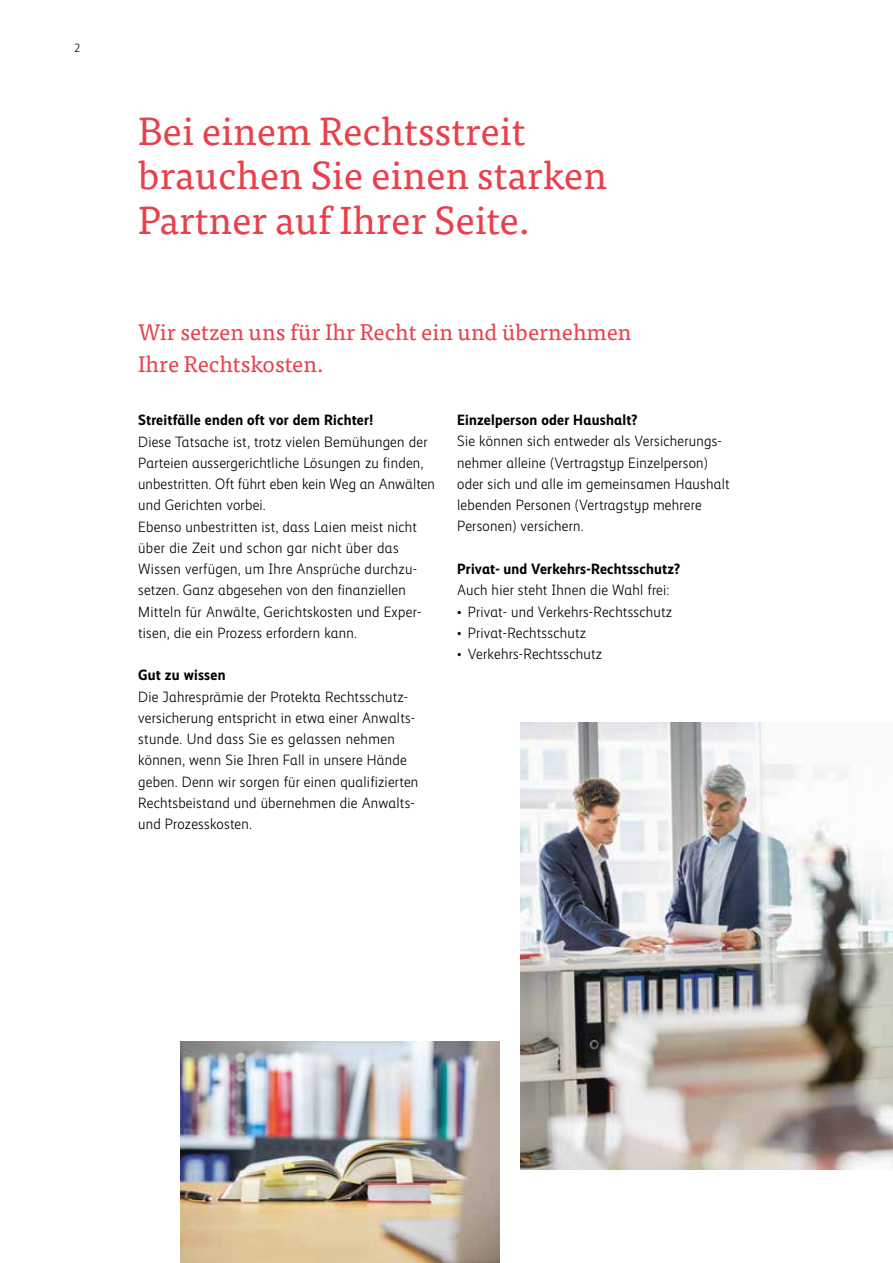
<style>
.page{position:relative;width:893px;height:1263px;background:#fff}
.page>*{position:absolute;margin:0;border:0;box-sizing:border-box;transform-origin:0 0}
.t1{font:39px/44.7px "Tisa Pro";color:#e8414b}
.t2{font:22.5px/32px "Tisa Pro";color:#e8414b}
.t3{font:300 15px/21.3px "Mobiliar Realist";letter-spacing:.015em;color:#000}
.t4{font:700 15px "Mobiliar Realist";letter-spacing:.015em;color:#000}
.t5{font:300 12px "Mobiliar Realist";color:#000}
</style>
<div class="page">
<img style="left:181px;top:1042px;width:319px;height:221px">
<img style="left:521px;top:723px;width:372px;height:446px">
<p class="t5" style="left:74px;top:41px;width:7px">2</p>
<h1 class="t1" style="left:138px;top:106px;width:470px">Bei einem Rechtsstreit brauchen Sie einen starken<br>Partner auf Ihrer Seite.</h1>
<h2 class="t2" style="left:138px;top:315px;width:495px">Wir setzen uns für Ihr Recht ein und übernehmen<br>Ihre Rechtskosten.</h2>
<p class="t4" style="left:138px;top:411px;width:237px">Streitfälle enden oft vor dem Richter!</p>
<p class="t3" style="left:138px;top:431px;width:298px">Diese Tatsache ist, trotz vielen Bemühungen der Parteien aussergerichtliche Lösungen zu finden, unbestritten. Oft führt eben kein Weg an Anwälten und Gerichten vorbei.<br>Ebenso unbestritten ist, dass Laien meist nicht über die Zeit und schon gar nicht über das Wissen verfügen, um Ihre Ansprüche durchzu&shy;setzen. Ganz abgesehen von den finanziellen Mitteln für Anwälte, Gerichtskosten und Exper&shy;tisen, die ein Prozess erfordern kann.</p>
<p class="t4" style="left:138px;top:666px;width:89px">Gut zu wissen</p>
<p class="t3" style="left:138px;top:686px;width:282px">Die Jahresprämie der Protekta Rechtsschutz&shy;versicherung entspricht in etwa einer Anwalts&shy;stunde. Und dass Sie es gelassen nehmen können, wenn Sie Ihren Fall in unsere Hände geben. Denn wir sorgen für einen qualifizierten Rechtsbeistand und übernehmen die Anwalts&shy;und Prozesskosten.</p>
<p class="t4" style="left:457px;top:411px;width:182px">Einzelperson oder Haushalt?</p>
<p class="t3" style="left:457px;top:431px;width:274px">Sie können sich entweder als Versicherungs&shy;nehmer alleine (Vertragstyp Einzelperson) oder sich und alle im gemeinsamen Haushalt lebenden Personen (Vertragstyp mehrere Personen) versichern.</p>
<p class="t4" style="left:457px;top:560px;width:224px">Privat- und Verkehrs-Rechtsschutz?</p>
<p class="t3" style="left:457px;top:580px;width:214px">Auch hier steht Ihnen die Wahl frei:</p>
<p class="t3" style="left:457px;top:601px;width:216px">• Privat- und Verkehrs-Rechtsschutz</p>
<p class="t3" style="left:457px;top:622px;width:130px">• Privat-Rechtsschutz</p>
<p class="t3" style="left:457px;top:643px;width:146px">• Verkehrs-Rechtsschutz</p>
</div>
